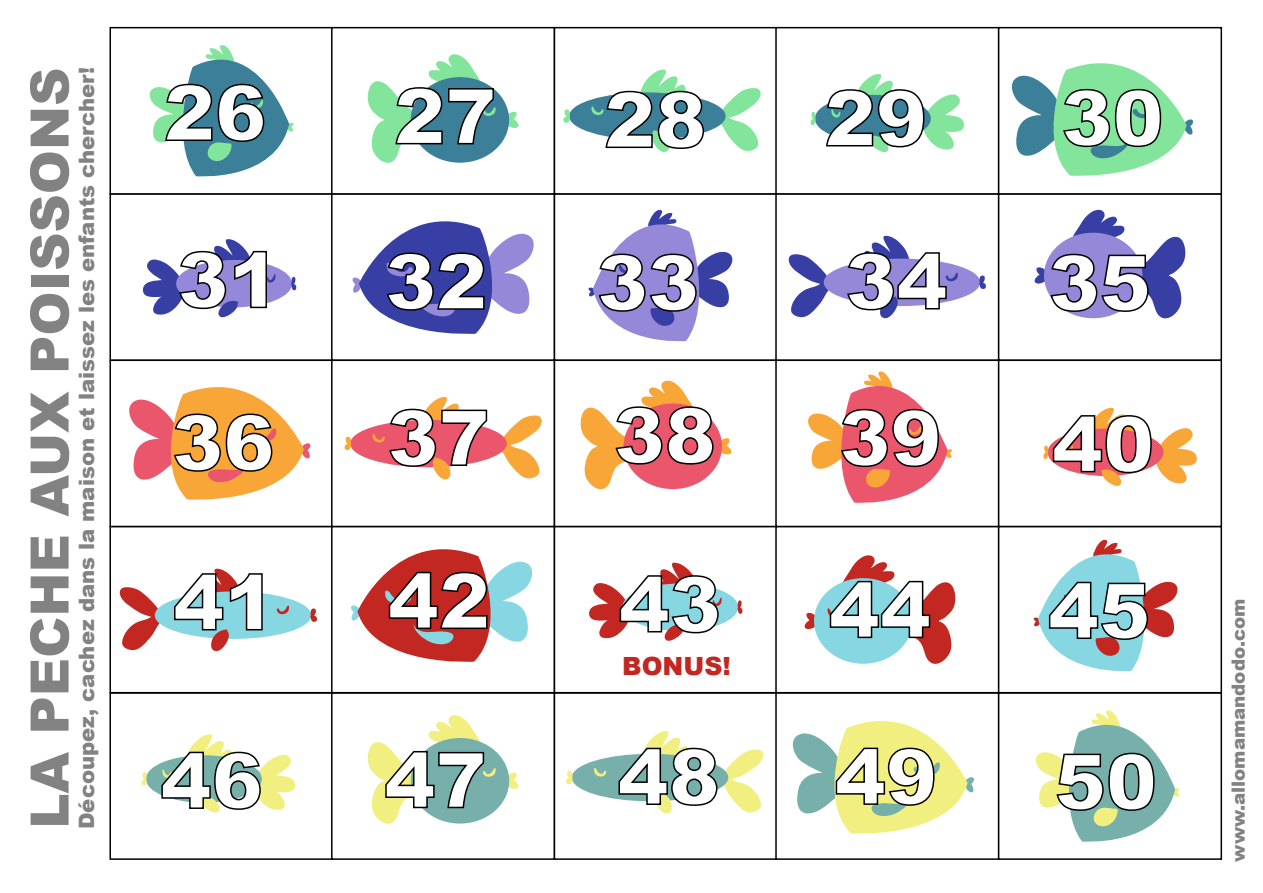
<style>
.page{position:relative;width:1263px;height:893px;background:#fff}
.page>*{position:absolute;margin:0;border:0;box-sizing:border-box;transform-origin:0 0}
.t1{font:900 53.1px "Arial";color:#828282}
.t2{font:900 25.05px "Arial";color:#c22722}
.t3{font:900 21.15px "Arial";color:#828282}
.t4{font:900 18.3px "Arial";color:#828282}
</style>
<div class="page">
<div style="left:109px;top:692px;width:225px;height:168px;background:#fff;border:2px solid #000"></div>
<div style="left:109px;top:526px;width:225px;height:167px;background:#fff;border:2px solid #000"></div>
<div style="left:109px;top:360px;width:225px;height:167px;background:#fff;border:2px solid #000"></div>
<div style="left:109px;top:193px;width:225px;height:168px;background:#fff;border:2px solid #000"></div>
<div style="left:109px;top:27px;width:225px;height:168px;border:2px solid #000"></div>
<div style="left:331px;top:692px;width:224px;height:168px;background:#fff;border:2px solid #000"></div>
<div style="left:331px;top:526px;width:224px;height:167px;background:#fff;border:2px solid #000"></div>
<div style="left:331px;top:360px;width:224px;height:167px;background:#fff"></div>
<div style="left:331px;top:193px;width:224px;height:168px;background:#fff;border:2px solid #000"></div>
<div style="left:331px;top:27px;width:224px;height:168px;background:#fff;border:2px solid #000"></div>
<div style="left:554px;top:692px;width:224px;height:168px;background:#fff;border:2px solid #000"></div>
<div style="left:554px;top:526px;width:224px;height:167px;background:#fff;border:2px solid #000"></div>
<div style="left:554px;top:360px;width:224px;height:167px;background:#fff;border:2px solid #000"></div>
<div style="left:554px;top:193px;width:224px;height:168px;background:#fff;border:2px solid #000"></div>
<div style="left:554px;top:27px;width:224px;height:168px;background:#fff;border:2px solid #000"></div>
<div style="left:775px;top:692px;width:224px;height:168px;background:#fff;border:2px solid #000"></div>
<div style="left:775px;top:526px;width:224px;height:167px;background:#fff;border:2px solid #000"></div>
<div style="left:775px;top:360px;width:224px;height:167px;background:#fff;border:2px solid #000"></div>
<div style="left:775px;top:193px;width:224px;height:168px;background:#fff;border:2px solid #000"></div>
<div style="left:775px;top:27px;width:224px;height:168px;background:#fff;border:2px solid #000"></div>
<div style="left:998px;top:692px;width:224px;height:168px;background:#fff;border:2px solid #000"></div>
<div style="left:998px;top:526px;width:224px;height:167px;background:#fff;border:2px solid #000"></div>
<div style="left:998px;top:360px;width:224px;height:167px;background:#fff;border:2px solid #000"></div>
<div style="left:998px;top:193px;width:224px;height:168px;background:#fff;border:2px solid #000"></div>
<div style="left:998px;top:27px;width:224px;height:168px;background:#fff;border:2px solid #000"></div>
<svg style="left:119px;top:587px;width:45px;height:64px"></svg>
<div style="left:155px;top:591px;width:156px;height:48px;background:#86d7e2;border-radius:50%"></div>
<svg style="left:804px;top:612px;width:11px;height:17px"></svg>
<div style="left:814px;top:578px;width:98px;height:86px;background:#86d7e2;border-radius:50%"></div>
<svg style="left:276px;top:605px;width:13px;height:10px"></svg>
<svg style="left:310px;top:608px;width:7px;height:14px"></svg>
<div style="left:622px;top:583px;width:116px;height:48px;background:#86d7e2;border-radius:50%"></div>
<svg style="left:737px;top:600px;width:6px;height:14px"></svg>
<svg style="left:508px;top:111px;width:11px;height:18px"></svg>
<div style="left:411px;top:77px;width:98px;height:86px;background:#3c7f99;border-radius:50%"></div>
<svg style="left:718px;top:88px;width:43px;height:63px"></svg>
<div style="left:569px;top:92px;width:157px;height:48px;background:#3c7f99;border-radius:50%"></div>
<svg style="left:563px;top:109px;width:7px;height:14px"></svg>
<div style="left:815px;top:95px;width:116px;height:47px;background:#3c7f99;border-radius:50%"></div>
<svg style="left:810px;top:111px;width:6px;height:15px"></svg>
<svg style="left:508px;top:772px;width:11px;height:18px"></svg>
<div style="left:411px;top:738px;width:98px;height:86px;background:#77afaa;border-radius:50%"></div>
<div style="left:572px;top:754px;width:156px;height:47px;background:#77afaa;border-radius:50%"></div>
<svg style="left:594px;top:768px;width:13px;height:9px"></svg>
<svg style="left:566px;top:770px;width:7px;height:15px"></svg>
<div style="left:146px;top:755px;width:116px;height:48px;background:#77afaa;border-radius:50%"></div>
<svg style="left:141px;top:772px;width:6px;height:14px"></svg>
<svg style="left:498px;top:415px;width:44px;height:64px"></svg>
<div style="left:350px;top:420px;width:157px;height:47px;background:#ea576c;border-radius:50%"></div>
<svg style="left:344px;top:436px;width:7px;height:15px"></svg>
<svg style="left:788px;top:254px;width:45px;height:64px"></svg>
<div style="left:824px;top:259px;width:156px;height:47px;background:#9688d8;border-radius:50%"></div>
<svg style="left:979px;top:275px;width:7px;height:14px"></svg>
<div style="left:176px;top:260px;width:116px;height:47px;background:#9688d8;border-radius:50%"></div>
<svg style="left:291px;top:277px;width:6px;height:14px"></svg>
<svg style="left:149px;top:45px;width:145px;height:132px"></svg>
<svg style="left:367px;top:54px;width:129px;height:109px"></svg>
<svg style="left:591px;top:69px;width:114px;height:83px"></svg>
<svg style="left:825px;top:74px;width:139px;height:79px"></svg>
<svg style="left:1012px;top:63px;width:181px;height:113px"></svg>
<svg style="left:142px;top:239px;width:134px;height:79px"></svg>
<svg style="left:352px;top:221px;width:182px;height:113px"></svg>
<svg style="left:588px;top:209px;width:145px;height:133px"></svg>
<svg style="left:846px;top:235px;width:112px;height:83px"></svg>
<svg style="left:1034px;top:209px;width:152px;height:110px"></svg>
<svg style="left:129px;top:387px;width:182px;height:113px"></svg>
<svg style="left:372px;top:397px;width:116px;height:83px"></svg>
<svg style="left:580px;top:380px;width:152px;height:110px"></svg>
<svg style="left:804px;top:361px;width:148px;height:142px"></svg>
<svg style="left:1043px;top:407px;width:154px;height:79px"></svg>
<svg style="left:173px;top:568px;width:90px;height:83px"></svg>
<svg style="left:351px;top:525px;width:186px;height:137px"></svg>
<svg style="left:589px;top:562px;width:133px;height:79px"></svg>
<svg style="left:827px;top:555px;width:129px;height:109px"></svg>
<svg style="left:1033px;top:539px;width:145px;height:133px"></svg>
<svg style="left:161px;top:734px;width:134px;height:79px"></svg>
<svg style="left:367px;top:715px;width:129px;height:109px"></svg>
<svg style="left:618px;top:731px;width:146px;height:83px"></svg>
<svg style="left:792px;top:721px;width:182px;height:113px"></svg>
<svg style="left:1035px;top:710px;width:145px;height:132px"></svg>
<h1 class="t1" style="left:11px;top:829px;width:763px;rotate:-90deg">LA PECHE AUX POISSONS</h1>
<p class="t3" style="left:71px;top:829px;width:763px;rotate:-90deg">Découpez, cachez dans la maison et laissez les enfants chercher!</p>
<p class="t2" style="left:622px;top:648px;width:110px">BONUS!</p>
<p class="t4" style="left:1225px;top:861px;width:264px;rotate:-90deg">www.allomamandodo.com</p>
</div>
